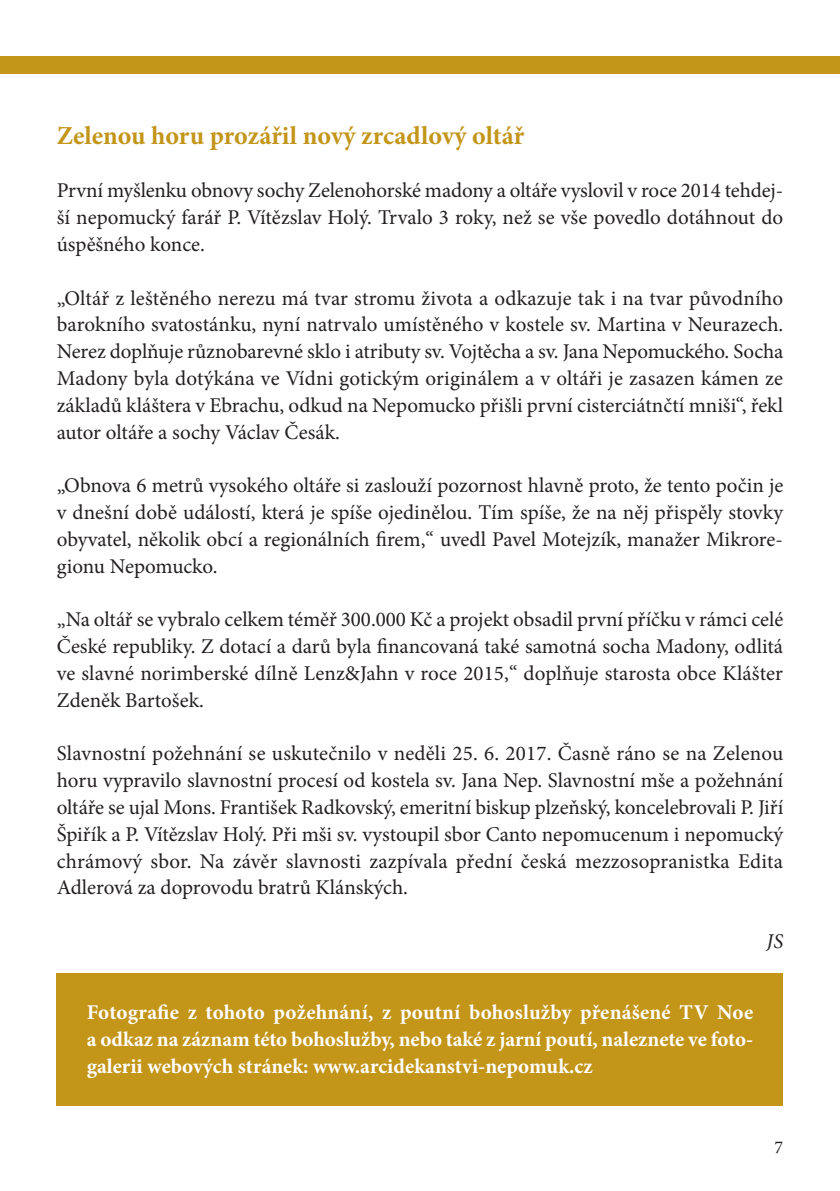
<style>
.page{position:relative;width:840px;height:1191px;background:#fff}
.page>*{position:absolute;margin:0;border:0;box-sizing:border-box;transform-origin:0 0}
.t1{font:700 26px "Minion Pro";color:#c39519}
.t2{font:21px/26.8px "Minion Pro";color:#231f20;text-align:justify}
.t3{font:700 21px/26.8px "Minion Pro";color:#fff;text-align:justify}
.t4{font:italic 21px "Minion Pro";color:#231f20}
.t5{font:18px "Minion Pro";color:#231f20}
</style>
<div class="page">
<div style="left:0;top:57px;width:839px;height:17px;background:#c39519"></div>
<div style="left:57px;top:973px;width:725px;height:133px;background:#c39519"></div>
<p class="t1" style="left:57px;top:125px;width:469px">Zelenou horu prozářil nový zrcadlový oltář</p>
<p class="t2" style="left:57px;top:179px;width:727px">První myšlenku obnovy sochy Zelenohorské madony a oltáře vyslovil v roce 2014 tehdej - ší nepomucký farář P. Vítězslav Holý. Trvalo 3 roky, než se vše povedlo dotáhnout do úspěšného konce.</p>
<p class="t2" style="left:57px;top:286px;width:727px">„Oltář z leštěného nerezu má tvar stromu života a odkazuje tak i na tvar původního barokního svatostánku, nyní natrvalo umístěného v kostele sv. Martina v Neurazech.<br>Nerez doplňuje různobarevné sklo i atributy sv. Vojtěcha a sv. Jana Nepomuckého. Socha Madony byla dotýkána ve Vídni gotickým originálem a v oltáři je zasazen kámen ze zákla dů kláštera v Ebrachu, odkud na Nepomucko přišli první cisterciátnčtí mniši“, řekl autor oltáře a sochy Václav Česák.</p>
<p class="t2" style="left:57px;top:474px;width:727px">„Obnova 6 metrů vysokého oltáře si zaslouží pozornost hlavně proto, že tento počin je v dnešní době událostí, která je spíše ojedinělou. Tím spíše, že na něj přispěly stovky obyvatel, několik obcí a regionálních firem,“ uvedl Pavel Motejzík, manažer Mikrore&shy;gionu Nepomucko.</p>
<p class="t2" style="left:57px;top:608px;width:727px">„Na oltář se vybralo celkem téměř 300.000 Kč a projekt obsadil první příčku v rámci celé České republiky. Z dotací a darů byla financovaná také samotná socha Madony, odlitá ve slavné norimberské dílně Lenz&amp;Jahn v roce 2015,“ doplňuje starosta obce Klášter Zdeněk Bartošek.</p>
<p class="t2" style="left:57px;top:742px;width:727px">Slavnostní požehnání se uskutečnilo v neděli 25. 6. 2017. Časně ráno se na Zelenou horu vypravilo slavnostní procesí od kostela sv. Jana Nep. Slavnostní mše a požehnání oltáře se ujal Mons. František Radkovský, emeritní biskup plzeňský, koncelebrovali P. Jiří Špiřík a P. Vítězslav Holý. Při mši sv. vystoupil sbor Canto nepomucenum i nepomucký chrámový sbor. Na závěr slavnosti zazpívala přední česká mezzosopranistka Edita Adlerová za doprovodu bratrů Klánských.</p>
<p class="t4" style="left:766px;top:928px;width:18px">JS</p>
<p class="t3" style="left:87px;top:1000px;width:667px">Fotografie z tohoto požehnání, z poutní bohoslužby přenášené TV Noe a odkaz na záznam této bohoslužby, nebo také z jarní poutí, naleznete ve foto - galerii webových stránek: www.arcidekanstvi-nepomuk.cz</p>
<p class="t5" style="left:774px;top:1139px;width:10px">7</p>
</div>
